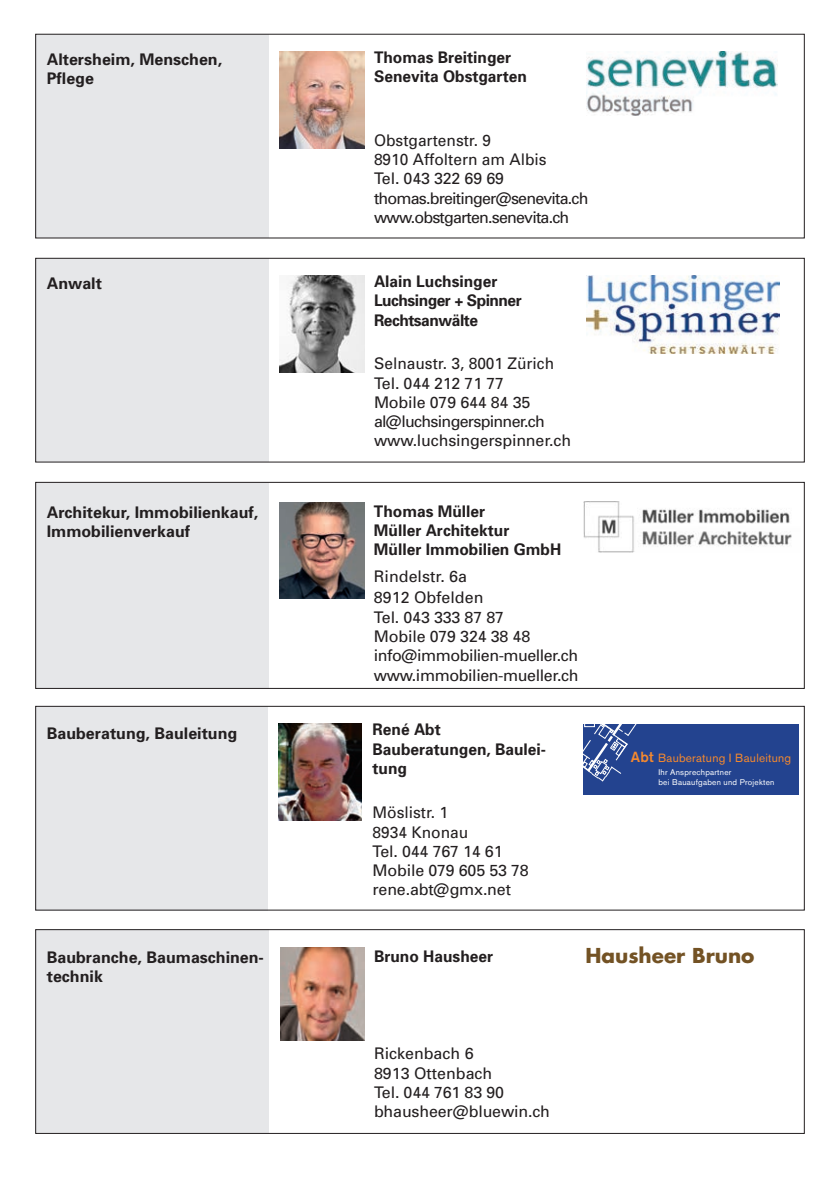
<style>
.page{position:relative;width:840px;height:1191px;background:#fff}
.page>*{position:absolute;margin:0;border:0;box-sizing:border-box;transform-origin:0 0}
.t1{font:700 20px "Futura";color:#735224}
.t2{font:16px/19.2px "Univers";letter-spacing:-.01em;color:#231f20}
.t3{font:700 16px/19.2px "Univers";color:#231f20}
.t4{font:16px/19.2px "Univers";letter-spacing:-.05em;color:#231f20}
.t5{font:700 16px/19.2px "Univers";letter-spacing:-.03em;color:#231f20}
.t6{font:11.8px "Akzidenz Grotesk BQ";letter-spacing:.02em;color:#f5892e}
.t7{font:8.2px/9.8px "Akzidenz Grotesk BQ";letter-spacing:.03em;color:#fff}
.s1{font-weight:500;font-size:14.6px}
</style>
<div class="page">
<div style="left:35px;top:34px;width:233px;height:203px;background:#e6e7e9"></div>
<img style="left:279px;top:276px;width:85px;height:96px">
<div style="left:35px;top:258px;width:233px;height:203px;background:#e6e7e9"></div>
<div style="left:35px;top:258px;width:769px;height:204px;border:1px solid #231f20"></div>
<svg style="left:280px;top:947px;width:1px;height:93px"></svg>
<img style="left:281px;top:947px;width:83px;height:93px">
<div style="left:35px;top:929px;width:233px;height:204px;background:#e6e7e9"></div>
<div style="left:35px;top:929px;width:769px;height:204px;border:1px solid #231f20"></div>
<img style="left:278px;top:724px;width:83px;height:96px">
<div style="left:35px;top:706px;width:233px;height:204px;background:#e6e7e9"></div>
<div style="left:583px;top:724px;width:215px;height:70px;background:#23438f"></div>
<svg style="left:583px;top:724px;width:54px;height:58px"></svg>
<div style="left:35px;top:706px;width:769px;height:204px;border:1px solid #231f20"></div>
<img style="left:586px;top:276px;width:192px;height:77px">
<img style="left:279px;top:52px;width:85px;height:96px">
<img style="left:586px;top:52px;width:191px;height:64px">
<img style="left:279px;top:502px;width:85px;height:97px">
<div style="left:35px;top:482px;width:233px;height:206px;background:#e6e7e9"></div>
<img style="left:583px;top:502px;width:209px;height:51px">
<div style="left:35px;top:482px;width:769px;height:206px;border:1px solid #231f20"></div>
<p class="t3" style="left:47px;top:49px;width:177px">Altersheim, Menschen,<br>Pflege</p>
<p class="t3" style="left:374px;top:47px;width:154px">Thomas Breitinger<br>Senevita Obstgarten</p>
<p class="t4" style="left:374px;top:130px;width:216px">Obstgartenstr. 9<br>8910 Affoltern am Albis<br>Tel. 043 322 69 69 thomas.breitinger@senevita.ch www.obstgarten.senevita.ch</p>
<p class="t3" style="left:47px;top:273px;width:57px">Anwalt</p>
<p class="t5" style="left:374px;top:271px;width:149px">Alain Luchsinger<br>Luchsinger + Spinner<br>Rechtsanwälte</p>
<p class="t2" style="left:374px;top:354px;width:198px">Selnaustr. 3, 8001 Zürich<br>Tel. 044 212 71 77<br>Mobile 079 644 84 35 al@luchsingerspinner.ch www.luchsingerspinner.ch</p>
<p class="t3" style="left:47px;top:502px;width:213px">Architekur, Immobilienkauf,<br>Immobilienverkauf</p>
<p class="t3" style="left:374px;top:501px;width:189px">Thomas Müller<br>Müller Architektur<br>Müller Immobilien GmbH</p>
<p class="t2" style="left:374px;top:566px;width:206px">Rindelstr. 6a<br>8912 Obfelden<br>Tel. 043 333 87 87<br>Mobile 079 324 38 48 info@immobilien-mueller.ch www.immobilien-mueller.ch</p>
<p class="t3" style="left:47px;top:723px;width:192px">Bauberatung, Bauleitung</p>
<p class="t3" style="left:372px;top:719px;width:175px">René Abt<br>Bauberatungen, Baulei&shy;tung</p>
<p class="t2" style="left:372px;top:803px;width:158px">Möslistr. 1<br>8934 Knonau<br>Tel. 044 767 14 61<br>Mobile 079 605 53 78 rene.abt@gmx.net</p>
<p class="t6" style="left:630px;top:754px;width:162px"><span class="s1">Abt</span> Bauberatung I Bauleitung</p>
<p class="t7" style="left:658px;top:768px;width:117px">Ihr Ansprechpartner<br>bei Bauaufgaben und Projekten</p>
<p class="t3" style="left:47px;top:946px;width:218px">Baubranche, Baumaschinen&shy;technik</p>
<p class="t1" style="left:585px;top:941px;width:170px">Hausheer Bruno</p>
<p class="t3" style="left:374px;top:945px;width:121px">Bruno Hausheer</p>
<p class="t2" style="left:374px;top:1043px;width:177px">Rickenbach 6<br>8913 Ottenbach<br>Tel. 044 761 83 90 bhausheer@bluewin.ch</p>
</div>
